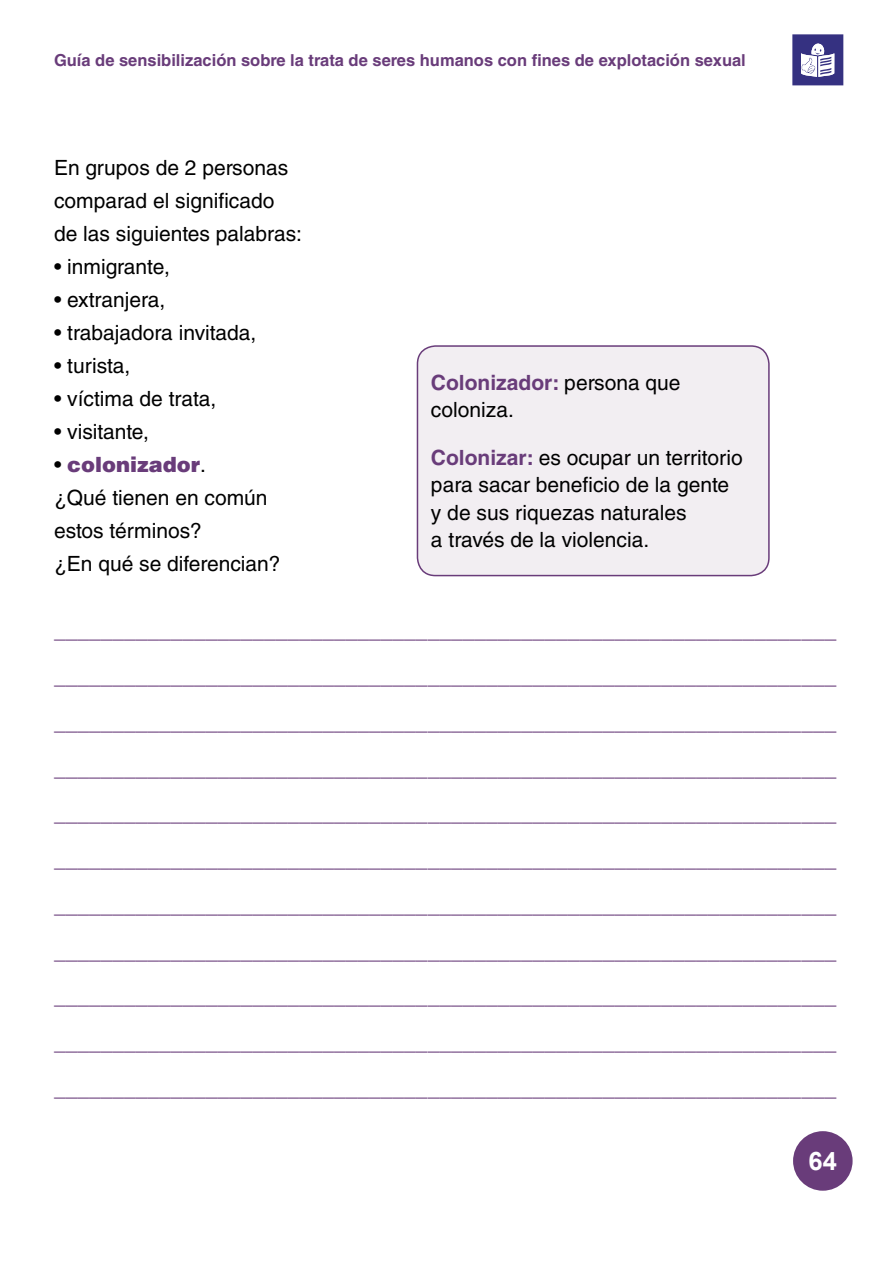
<style>
.page{position:relative;width:893px;height:1263px;background:#fff}
.page>*{position:absolute;margin:0;border:0;box-sizing:border-box;transform-origin:0 0}
.t1{font:700 25.5px "Arial";color:#fff}
.t2{font:700 21px/45.8px "Helvetica LT Std";color:#693c7a;text-align:justify}
.t3{font:21px/33px "Helvetica LT Std";color:#000}
.t4{font:700 16.5px "Helvetica LT Std";color:#693c7a}
.s1{font-weight:900;color:#693c7a}
.s2{font-weight:700;color:#693c7a}
</style>
<div class="page">
<div style="left:793px;top:1131px;width:60px;height:60px;background:#693c7a;border-radius:50%"></div>
<svg style="left:792px;top:34px;width:51px;height:51px"></svg>
<div style="left:417px;top:346px;width:352px;height:230px;background:#f2eef2;border-radius:18px"></div>
<div style="left:417px;top:345px;width:353px;height:231px;border:2px solid #693c7a;border-radius:18px"></div>
<p class="t4" style="left:54px;top:50px;width:693px">Guía de sensibilización sobre la trata de seres humanos con fines de explotación sexual</p>
<p class="t3" style="left:54px;top:151px;width:249px">En grupos de 2 personas comparad el significado de las siguientes palabras:</p>
<p class="t3" style="left:54px;top:250px;width:117px">• inmigrante,</p>
<p class="t3" style="left:54px;top:283px;width:113px">• extranjera,</p>
<p class="t3" style="left:54px;top:316px;width:204px">• trabajadora invitada,</p>
<p class="t3" style="left:54px;top:349px;width:78px">• turista,</p>
<p class="t3" style="left:54px;top:382px;width:164px">• víctima de trata,</p>
<p class="t3" style="left:54px;top:415px;width:97px">• visitante,</p>
<p class="t3" style="left:54px;top:448px;width:228px">• <span class="s1">colonizador</span>.<br>¿Qué tienen en común estos términos?<br>¿En qué se diferencian?</p>
<p class="t3" style="left:431px;top:369px;width:251px;line-height:27px"><span class="s2">Colonizador:</span> persona que coloniza.</p>
<p class="t3" style="left:431px;top:445px;width:313px;line-height:27px"><span class="s2">Colonizar:</span> es ocupar un territorio para sacar beneficio de la gente y de sus riquezas naturales<br>a través de la violencia.</p>
<p class="t2" style="left:54px;top:608px;width:784px">___________________________________________________________________ ___________________________________________________________________ ___________________________________________________________________ ___________________________________________________________________ ___________________________________________________________________ ___________________________________________________________________ ___________________________________________________________________ ___________________________________________________________________ ___________________________________________________________________ ___________________________________________________________________ ___________________________________________________________________</p>
<p class="t1" style="left:809px;top:1143px;width:30px">64</p>
</div>
